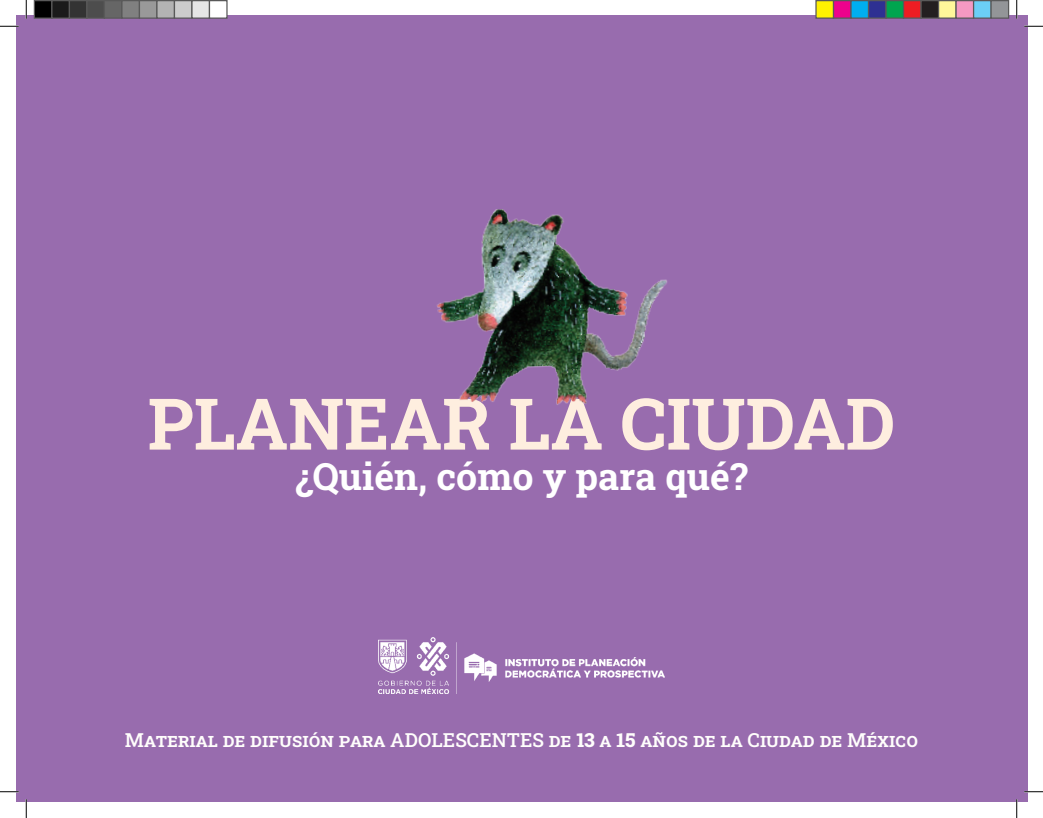
<style>
.page{position:relative;width:1043px;height:818px;background:#fff}
.page>*{position:absolute;margin:0;border:0;box-sizing:border-box;transform-origin:0 0}
.t1{font:700 71.25px "Roboto Slab";color:#feeedf}
.t2{font:700 37.5px "Roboto Slab";color:#fff}
.t3{font:500 19.38px "Roboto Slab";color:#fffefc}
.s1{font-weight:800}
</style>
<div class="page">
<div style="left:16px;top:16px;width:1011px;height:786px;background:#986cae"></div>
<img style="left:437px;top:209px;width:231px;height:196px">
<img style="left:378px;top:637px;width:286px;height:56px">
<svg style="left:0;top:25px;width:19px;height:2px"></svg>
<svg style="left:1024px;top:25px;width:18px;height:2px"></svg>
<svg style="left:0;top:791px;width:19px;height:1px"></svg>
<svg style="left:1024px;top:790px;width:18px;height:2px"></svg>
<svg style="left:25px;top:0;width:2px;height:19px"></svg>
<svg style="left:25px;top:799px;width:2px;height:19px"></svg>
<svg style="left:1015px;top:0;width:2px;height:19px"></svg>
<svg style="left:1016px;top:799px;width:1px;height:19px"></svg>
<div style="left:34px;top:1px;width:18px;height:17px;background:#000"></div>
<div style="left:34px;top:0;width:18px;height:19px;border:1px solid #595959"></div>
<div style="left:52px;top:1px;width:17px;height:17px;background:#1a1a1a"></div>
<div style="left:51px;top:0;width:19px;height:19px;border:1px solid #595959"></div>
<div style="left:69px;top:1px;width:18px;height:17px;background:#333"></div>
<div style="left:69px;top:0;width:19px;height:19px;border:1px solid #595959"></div>
<div style="left:87px;top:1px;width:17px;height:17px;background:#4d4d4d"></div>
<div style="left:86px;top:0;width:19px;height:19px;border:1px solid #595959"></div>
<div style="left:104px;top:1px;width:18px;height:17px;background:#666"></div>
<div style="left:104px;top:0;width:18px;height:19px;border:1px solid #595959"></div>
<div style="left:122px;top:1px;width:17px;height:17px;background:#808080"></div>
<div style="left:121px;top:0;width:19px;height:19px;border:1px solid #595959"></div>
<div style="left:139px;top:1px;width:18px;height:17px;background:#999"></div>
<div style="left:139px;top:0;width:19px;height:19px;border:1px solid #595959"></div>
<div style="left:157px;top:1px;width:17px;height:17px;background:#b3b3b3"></div>
<div style="left:156px;top:0;width:19px;height:19px;border:1px solid #595959"></div>
<div style="left:174px;top:1px;width:18px;height:17px;background:#ccc"></div>
<div style="left:174px;top:0;width:18px;height:19px;border:1px solid #595959"></div>
<div style="left:192px;top:1px;width:17px;height:17px;background:#e6e6e6"></div>
<div style="left:191px;top:0;width:19px;height:19px;border:1px solid #595959"></div>
<div style="left:209px;top:1px;width:18px;height:17px;background:#fff"></div>
<div style="left:209px;top:0;width:19px;height:19px;border:1px solid #595959"></div>
<div style="left:816px;top:1px;width:17px;height:17px;background:#fff101"></div>
<div style="left:815px;top:0;width:19px;height:19px;border:1px solid #595959"></div>
<div style="left:833px;top:1px;width:18px;height:17px;background:#ed028c"></div>
<div style="left:832px;top:0;width:19px;height:19px;border:1px solid #595959"></div>
<div style="left:851px;top:1px;width:17px;height:17px;background:#00aeef"></div>
<div style="left:850px;top:0;width:19px;height:19px;border:1px solid #595959"></div>
<div style="left:868px;top:1px;width:18px;height:17px;background:#2e3092"></div>
<div style="left:868px;top:0;width:18px;height:19px;border:1px solid #595959"></div>
<div style="left:886px;top:1px;width:17px;height:17px;background:#00a54f"></div>
<div style="left:885px;top:0;width:19px;height:19px;border:1px solid #595959"></div>
<div style="left:903px;top:1px;width:18px;height:17px;background:#ee1d23"></div>
<div style="left:902px;top:0;width:19px;height:19px;border:1px solid #595959"></div>
<div style="left:921px;top:1px;width:17px;height:17px;background:#231f20"></div>
<div style="left:920px;top:0;width:19px;height:19px;border:1px solid #595959"></div>
<div style="left:938px;top:1px;width:18px;height:17px;background:#fff79a"></div>
<div style="left:938px;top:0;width:18px;height:19px;border:1px solid #595959"></div>
<div style="left:956px;top:1px;width:17px;height:17px;background:#f499c2"></div>
<div style="left:955px;top:0;width:19px;height:19px;border:1px solid #595959"></div>
<div style="left:973px;top:1px;width:18px;height:17px;background:#6bcff6"></div>
<div style="left:972px;top:0;width:19px;height:19px;border:1px solid #595959"></div>
<div style="left:991px;top:1px;width:17px;height:17px;background:#939598"></div>
<div style="left:990px;top:0;width:19px;height:19px;border:1px solid #595959"></div>
<p class="t1" style="left:148px;top:375px;width:749px">PLANEAR LA CIUDAD</p>
<p class="t2" style="left:295px;top:451px;width:454px">¿Quién, cómo y para qué?</p>
<p class="t3" style="left:125px;top:726px;width:794px">Material de difusión para ADOLESCENTES de <span class="s1">13</span> a <span class="s1">15</span> años de la Ciudad de México</p>
</div>
